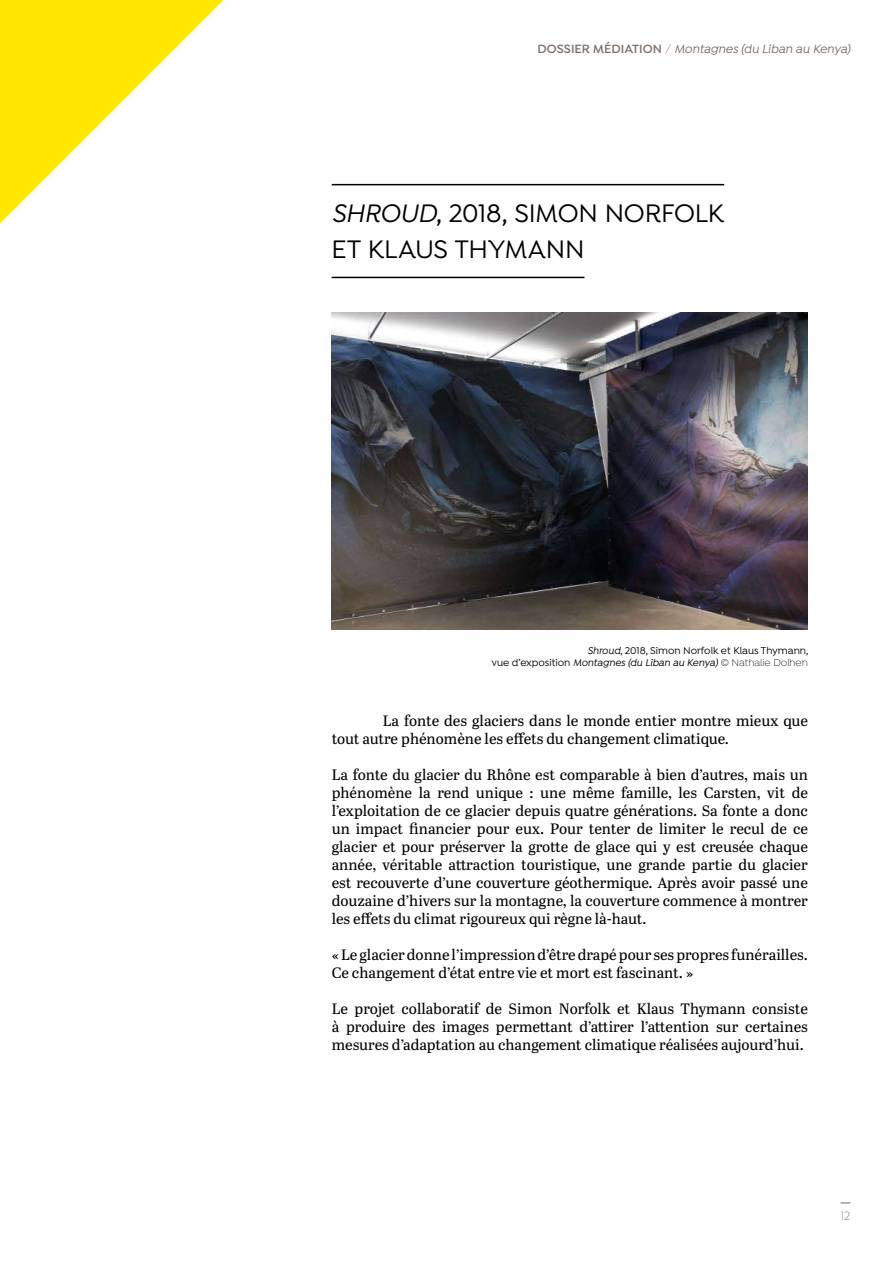
<style>
.page{position:relative;width:893px;height:1263px;background:#fff}
.page>*{position:absolute;margin:0;border:0;box-sizing:border-box;transform-origin:0 0}
.t1{font:500 27px/36px "Isidora";letter-spacing:-.01em;color:#000}
.t2{font:15px/18px "Abril Text";color:#000}
.t3{font:italic 500 12.75px "Isidora";color:#7d6e65}
.t4{font:300 12.75px "Isidora";color:#7d6e65}
.t5{font:500 10.5px/12.6px "Isidora";color:#000;text-align:right}
.s1{font-weight:600;font-style:normal}
.s2{font-weight:300;font-style:normal}
.s3{font-style:italic}
.s4{font-weight:300}
</style>
<div class="page">
<svg style="left:0;top:0;width:223px;height:223px"></svg>
<hr style="left:332px;top:184px;width:392px;height:1px;background:#000">
<hr style="left:332px;top:277px;width:252px;height:1px;background:#000">
<img style="left:332px;top:313px;width:476px;height:316px">
<p class="t3" style="left:538px;top:41px;width:314px"><span class="s1">DOSSIER MÉDIATION</span> <span class="s2">/</span> Montagnes (du Liban au Kenya)</p>
<h1 class="t1" style="left:332px;top:196px;width:394px"><span class="s3">SHROUD</span>, 2018, SIMON NORFOLK<br>ET KLAUS THYMANN</h1>
<p class="t5" style="left:491px;top:645px;width:319px"><span class="s3">Shroud</span>, 2018, Simon Norfolk et Klaus Thymann,<br>vue d’exposition <span class="s3">Montagnes (du Liban au Kenya)</span> <span class="s4">© Nathalie Dolhen</span></p>
<p class="t2" style="left:332px;top:711px;width:478px;text-indent:51px">La fonte des glaciers dans le monde entier montre mieux que tout autre phénomène les effets du changement climatique.</p>
<p class="t2" style="left:332px;top:765px;width:478px;text-align:justify">La fonte du glacier du Rhône est comparable à bien d’autres, mais un phénomène la rend unique : une même famille, les Carsten, vit de l’exploitation de ce glacier depuis quatre générations. Sa fonte a donc un impact financier pour eux. Pour tenter de limiter le recul de ce glacier et pour préserver la grotte de glace qui y est creusée chaque année, véritable attraction touristique, une grande partie du glacier est recouverte d’une couverture géothermique. Après avoir passé une douzaine d’hivers sur la montagne, la couverture commence à montrer les effets du climat rigoureux qui règne là-haut.</p>
<p class="t2" style="left:332px;top:945px;width:478px">« Le glacier donne l’impression d’être drapé pour ses propres funérailles.<br>Ce changement d’état entre vie et mort est fascinant. »</p>
<p class="t2" style="left:332px;top:999px;width:478px;text-align:justify">Le projet collaboratif de Simon Norfolk et Klaus Thymann consiste à produire des images permettant d’attirer l’attention sur certaines mesures d’adaptation au changement climatique réalisées aujourd’hui.</p>
<p class="t4" style="left:841px;top:1209px;width:11px">12</p>
</div>
